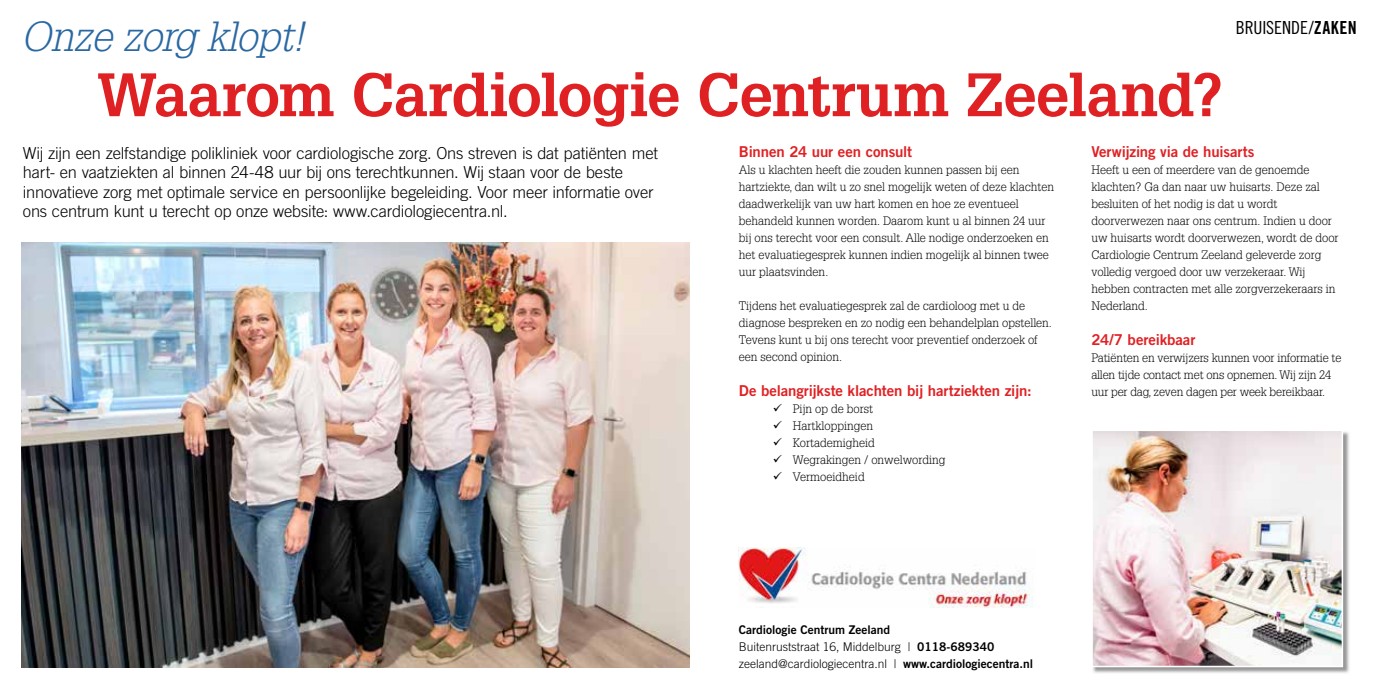
<style>
.page{position:relative;width:1378px;height:689px;background:#fff}
.page>*{position:absolute;margin:0;border:0;box-sizing:border-box;transform-origin:0 0}
.t1{font:700 59.85px "Glypha LT Std";letter-spacing:-.01em;color:#e02124}
.t2{font:italic 300 41.1px "Glypha LT Std";letter-spacing:-.01em;color:#2968a2}
.t3{font:18px "Trade Gothic LT Std Cn 18";letter-spacing:-.005em;color:#000}
.t4{font:300 16.5px/19.5px "Trade Gothic LT Std";letter-spacing:-.015em;color:#000}
.t5{font:15px "Trade Gothic LT Std Bd 2";letter-spacing:-.01em;color:#e02124}
.t6{font:300 12px/17px "Glypha LT Std";color:#000}
.t7{font:300 12px/17px "Trade Gothic LT Std";color:#000}
.t8{font:12px "Trade Gothic LT Std Bd 2";color:#000}
.s1{font-family:"Trade Gothic LT Std Bd Cn 20"}
.s2{font-family:"Trade Gothic LT Std Bd 2";font-weight:400}
</style>
<div class="page">
<img style="left:21px;top:242px;width:668px;height:426px">
<img style="left:689px;top:242px;width:1px;height:426px">
<img style="left:1093px;top:432px;width:256px;height:241px">
<img style="left:1094px;top:432px;width:246px;height:232px">
<div style="left:1091px;top:429px;width:252px;height:238px;border:2px solid #fff"></div>
<img style="left:739px;top:548px;width:294px;height:59px">
<h2 class="t2" style="left:21px;top:13px;width:285px">Onze zorg klopt!</h2>
<h3 class="t3" style="left:1236px;top:17px;width:122px">BRUISENDE/<span class="s1">ZAKEN</span></h3>
<h1 class="t1" style="left:96px;top:58px;width:1127px">Waarom Cardiologie Centrum Zeeland?</h1>
<p class="t5" style="left:739px;top:143px;width:175px">Binnen 24 uur een consult</p>
<p class="t6" style="left:739px;top:162px;width:317px">Als u klachten heeft die zouden kunnen passen bij een hartziekte, dan wilt u zo snel mogelijk weten of deze klachten daadwerkelijk van uw hart komen en hoe ze eventueel behandeld kunnen worden. Daarom kunt u al binnen 24 uur bij ons terecht voor een consult. Alle nodige onderzoeken en het evaluatiegesprek kunnen indien mogelijk al binnen twee uur plaatsvinden.</p>
<p class="t6" style="left:739px;top:298px;width:314px">Tijdens het evaluatiegesprek zal de cardioloog met u de diagnose bespreken en zo nodig een behandelplan opstellen.<br>Tevens kunt u bij ons terecht voor preventief onderzoek of een second opinion.</p>
<p class="t5" style="left:739px;top:381px;width:294px">De belangrijkste klachten bij hartziekten zijn:</p>
<p class="t6" style="left:773px;top:400px;width:102px">✓ Pijn op de borst</p>
<p class="t6" style="left:773px;top:417px;width:102px">✓ Hartkloppingen</p>
<p class="t6" style="left:773px;top:434px;width:103px">✓ Kortademigheid</p>
<p class="t6" style="left:773px;top:451px;width:174px">✓ Wegrakingen / onwelwording</p>
<p class="t6" style="left:773px;top:468px;width:93px">✓ Vermoeidheid</p>
<p class="t5" style="left:1091px;top:143px;width:165px">Verwijzing via de huisarts</p>
<p class="t6" style="left:1091px;top:162px;width:249px">Heeft u een of meerdere van de genoemde klachten? Ga dan naar uw huisarts. Deze zal besluiten of het nodig is dat u wordt doorverwezen naar ons centrum. Indien u door uw huisarts wordt doorverwezen, wordt de door Cardiologie Centrum Zeeland geleverde zorg volledig vergoed door uw verzekeraar. Wij hebben contracten met alle zorgverzekeraars in Nederland.</p>
<p class="t5" style="left:1091px;top:330px;width:105px">24/7 bereikbaar</p>
<p class="t6" style="left:1091px;top:349px;width:251px">Patiënten en verwijzers kunnen voor informatie te allen tijde contact met ons opnemen. Wij zijn 24 uur per dag, zeven dagen per week bereikbaar.</p>
<p class="t4" style="left:23px;top:143px;width:636px">Wij zijn een zelfstandige polikliniek voor cardiologische zorg. Ons streven is dat patiënten met hart- en vaatziekten al binnen 24-48 uur bij ons terechtkunnen. Wij staan voor de beste innovatieve zorg met optimale service en persoonlijke begeleiding. Voor meer informatie over ons centrum kunt u terecht op onze website: www.cardiologiecentra.nl.</p>
<p class="t8" style="left:739px;top:622px;width:153px">Cardiologie Centrum Zeeland</p>
<p class="t7" style="left:739px;top:638px;width:296px">Buitenruststraat 16, Middelburg | <span class="s2">0118-689340 </span>zeeland@cardiologiecentra.nl | <span class="s2">www.cardiologiecentra.nl</span></p>
</div>
